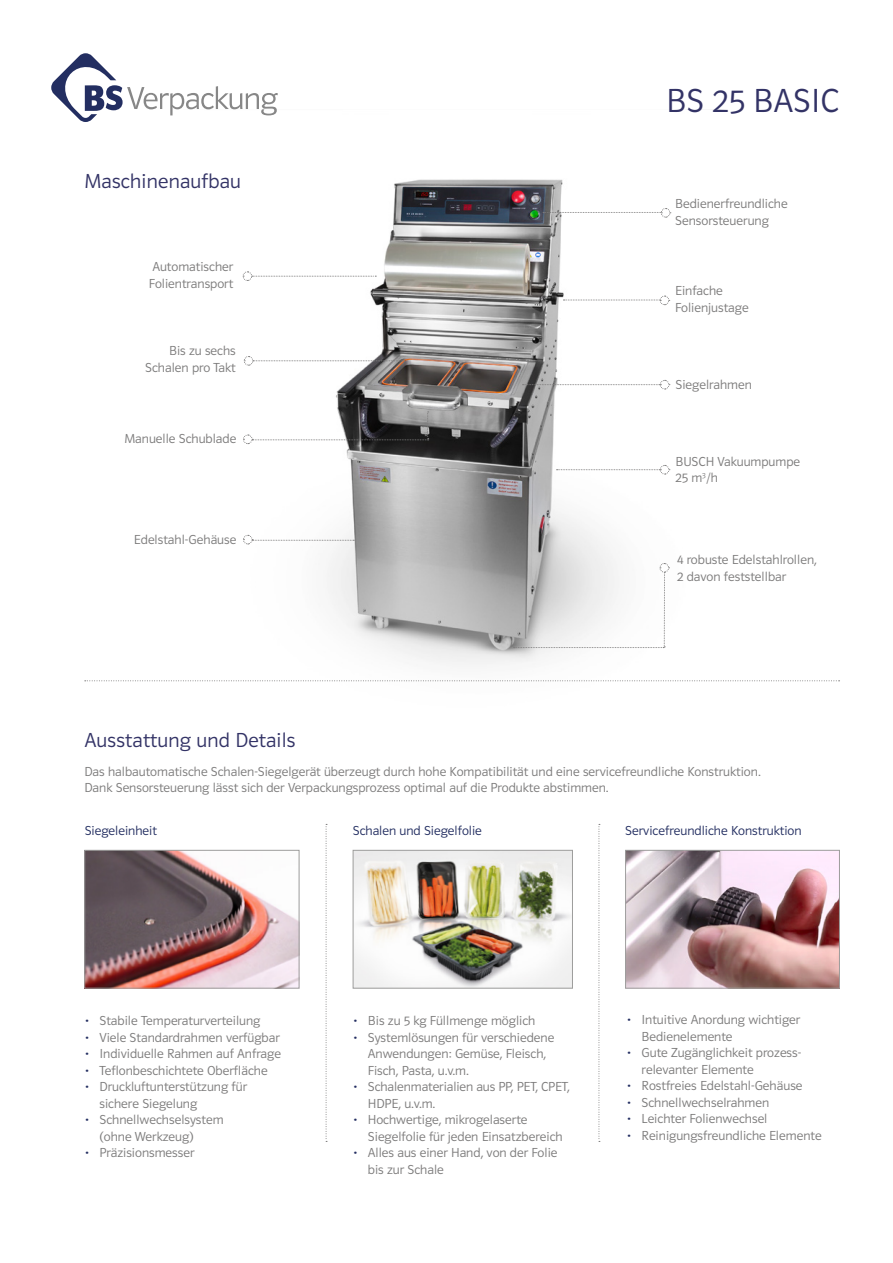
<style>
.page{position:relative;width:893px;height:1263px;background:#fff}
.page>*{position:absolute;margin:0;border:0;box-sizing:border-box;transform-origin:0 0}
.t1{font:34.5px "Polo 11 Leicht";color:#336}
.t2{font:21px "Polo 11 Leicht";letter-spacing:.01em;color:#336}
.t3{font:13.5px/16.5px "Polo 11 Leicht";color:#7c7b7b}
.t4{font:13.5px "Polo 11 Leicht";color:#232e61}
.s1{color:#232e61}
</style>
<div class="page">
<img style="left:183px;top:179px;width:543px;height:503px">
<svg style="left:85px;top:680px;width:755px;height:1px"></svg>
<img style="left:86px;top:852px;width:211px;height:134px">
<div style="left:84px;top:850px;width:215px;height:138px;border:1px solid #9d9d9c"></div>
<img style="left:355px;top:852px;width:216px;height:134px">
<div style="left:353px;top:850px;width:220px;height:138px;border:1px solid #9d9d9c"></div>
<img style="left:627px;top:852px;width:211px;height:134px">
<div style="left:625px;top:850px;width:215px;height:138px;border:1px solid #9d9d9c"></div>
<svg style="left:326px;top:824px;width:1px;height:318px"></svg>
<svg style="left:599px;top:824px;width:1px;height:318px"></svg>
<svg style="left:522px;top:380px;width:148px;height:10px"></svg>
<svg style="left:543px;top:208px;width:128px;height:10px"></svg>
<svg style="left:242px;top:271px;width:134px;height:10px"></svg>
<svg style="left:243px;top:411px;width:186px;height:33px"></svg>
<svg style="left:243px;top:535px;width:111px;height:10px"></svg>
<svg style="left:243px;top:356px;width:162px;height:10px"></svg>
<svg style="left:51px;top:53px;width:227px;height:69px"></svg>
<svg style="left:513px;top:563px;width:156px;height:85px"></svg>
<svg style="left:563px;top:295px;width:107px;height:10px"></svg>
<svg style="left:557px;top:465px;width:113px;height:10px"></svg>
<h2 class="t2" style="left:84px;top:170px;width:158px">Maschinenaufbau</h2>
<p class="t3" style="left:149px;top:259px;width:86px">Automatischer<br>Folientransport</p>
<p class="t3" style="left:145px;top:342px;width:92px;text-align:right">Bis zu sechs<br>Schalen pro Takt</p>
<p class="t3" style="left:124px;top:431px;width:114px">Manuelle Schublade</p>
<p class="t3" style="left:134px;top:531px;width:104px">Edelstahl-Gehäuse</p>
<h2 class="t2" style="left:84px;top:729px;width:213px">Ausstattung und Details</h2>
<h1 class="t1" style="left:666px;top:82px;width:174px">BS 25 BASIC</h1>
<p class="t3" style="left:675px;top:196px;width:114px">Bedienerfreundliche<br>Sensorsteuerung</p>
<p class="t3" style="left:675px;top:282px;width:75px">Einfache<br>Folienjustage</p>
<p class="t3" style="left:675px;top:377px;width:78px">Siegelrahmen</p>
<p class="t3" style="left:675px;top:453px;width:126px">BUSCH Vakuumpumpe<br>25 m<sup>3</sup>/h</p>
<p class="t3" style="left:677px;top:551px;width:141px">4 robuste Edelstahlrollen,<br>2 davon feststellbar</p>
<p class="t3" style="left:84px;top:763px;width:678px">Das halbautomatische Schalen-Siegelgerät überzeugt durch hohe Kompatibilität und eine servicefreundliche Konstruktion.<br>Dank Sensorsteuerung lässt sich der Verpackungsprozess optimal auf die Produkte abstimmen.</p>
<p class="t4" style="left:85px;top:823px;width:74px">Siegeleinheit</p>
<p class="t4" style="left:353px;top:823px;width:131px">Schalen und Siegelfolie</p>
<p class="t4" style="left:625px;top:823px;width:178px">Servicefreundliche Konstruktion</p>
<p class="t3" style="left:85px;top:1012px;width:177px"><span class="s1">•</span> Stabile Temperaturverteilung</p>
<p class="t3" style="left:85px;top:1029px;width:197px"><span class="s1">•</span> Viele Standardrahmen verfügbar</p>
<p class="t3" style="left:85px;top:1045px;width:198px"><span class="s1">•</span> Individuelle Rahmen auf Anfrage</p>
<p class="t3" style="left:85px;top:1062px;width:185px"><span class="s1">•</span> Teflonbeschichtete Oberfläche</p>
<p class="t3" style="left:100px;top:1078px;width:149px;text-indent:-15px"><span class="s1">•</span> Druckluftunterstützung für sichere Siegelung</p>
<p class="t3" style="left:100px;top:1111px;width:126px;text-indent:-15px"><span class="s1">•</span> Schnellwechselsystem (ohne Werkzeug)</p>
<p class="t3" style="left:85px;top:1144px;width:111px"><span class="s1">•</span> Präzisionsmesser</p>
<p class="t3" style="left:353px;top:1012px;width:184px"><span class="s1">•</span> Bis zu 5 kg Füllmenge möglich</p>
<p class="t3" style="left:368px;top:1029px;width:188px;text-indent:-15px"><span class="s1">•</span> Systemlösungen für verschiedene<br>Anwendungen: Gemüse, Fleisch,<br>Fisch, Pasta, u.v.m.</p>
<p class="t3" style="left:368px;top:1078px;width:203px;text-indent:-15px"><span class="s1">•</span> Schalenmaterialien aus PP, PET, CPET,<br>HDPE, u.v.m.</p>
<p class="t3" style="left:368px;top:1111px;width:196px;text-indent:-15px"><span class="s1">•</span> Hochwertige, mikrogelaserte<br>Siegelfolie für jeden Einsatzbereich</p>
<p class="t3" style="left:368px;top:1144px;width:191px;text-indent:-15px"><span class="s1">•</span> Alles aus einer Hand, von der Folie bis zur Schale</p>
<p class="t3" style="left:642px;top:1011px;width:160px;text-indent:-15px"><span class="s1">•</span> Intuitive Anordung wichtiger<br>Bedienelemente</p>
<p class="t3" style="left:642px;top:1044px;width:161px;text-indent:-15px"><span class="s1">•</span> Gute Zugänglichkeit prozess&shy;relevanter Elemente</p>
<p class="t3" style="left:627px;top:1077px;width:177px"><span class="s1">•</span> Rostfreies Edelstahl-Gehäuse</p>
<p class="t3" style="left:627px;top:1094px;width:144px"><span class="s1">•</span> Schnellwechselrahmen</p>
<p class="t3" style="left:627px;top:1110px;width:142px"><span class="s1">•</span> Leichter Folienwechsel</p>
<p class="t3" style="left:627px;top:1127px;width:196px"><span class="s1">•</span> Reinigungsfreundliche Elemente</p>
</div>
